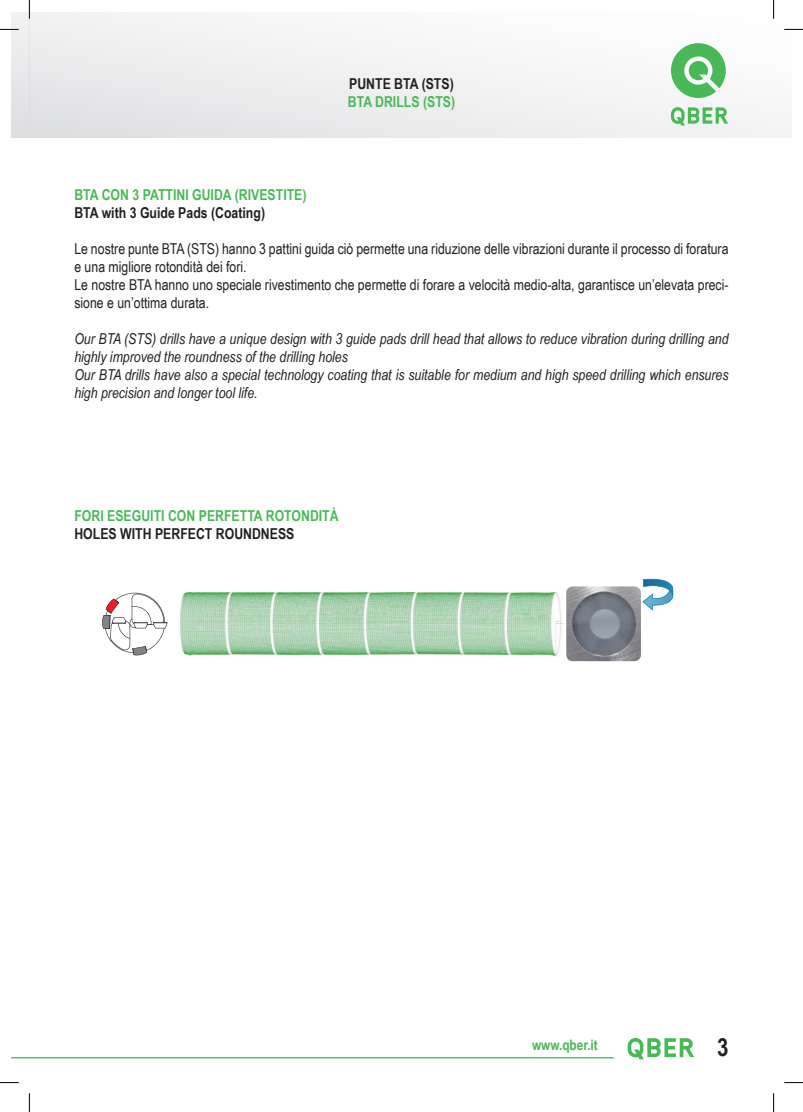
<style>
.page{position:relative;width:803px;height:1112px;background:#fff}
.page>*{position:absolute;margin:0;border:0;box-sizing:border-box;transform-origin:0 0}
.t1{font:700 25px "Arial Narrow";color:#231f20}
.t2{font:italic 15px/18px "Arial Narrow";color:#231f20}
.t3{font:15px/18px "Arial Narrow";color:#231f20}
.t4{font:700 15px "Arial Narrow";color:#49b857}
.t5{font:700 15px "Arial Narrow";color:#231f20}
.t6{font:700 14.38px "Arial Narrow";color:#49b857}
</style>
<div class="page">
<svg style="left:12px;top:1057px;width:602px;height:1px"></svg>
<svg style="left:628px;top:1038px;width:66px;height:21px"></svg>
<div style="left:29px;top:12px;width:762px;height:125px;background:linear-gradient(to right,#e8e8ea,#fbfbfb)"></div>
<div style="left:12px;top:12px;width:17px;height:125px;background:#e7e8e9"></div>
<svg style="left:671px;top:107px;width:57px;height:18px"></svg>
<svg style="left:671px;top:43px;width:55px;height:55px"></svg>
<img style="left:180px;top:592px;width:384px;height:64px">
<svg style="left:102px;top:592px;width:65px;height:63px"></svg>
<img style="left:566px;top:586px;width:75px;height:75px">
<svg style="left:642px;top:578px;width:31px;height:32px"></svg>
<svg style="left:0;top:29px;width:19px;height:1px"></svg>
<svg style="left:784px;top:29px;width:19px;height:1px"></svg>
<svg style="left:0;top:1082px;width:19px;height:1px"></svg>
<svg style="left:784px;top:1082px;width:19px;height:1px"></svg>
<svg style="left:29px;top:0;width:1px;height:19px"></svg>
<svg style="left:29px;top:1093px;width:1px;height:18px"></svg>
<svg style="left:773px;top:0;width:1px;height:19px"></svg>
<svg style="left:773px;top:1093px;width:1px;height:18px"></svg>
<p class="t5" style="left:349px;top:73px;width:106px">PUNTE BTA (STS)</p>
<p class="t4" style="left:348px;top:91px;width:109px">BTA DRILLS (STS)</p>
<p class="t4" style="left:74px;top:183px;width:234px">BTA CON 3 PATTINI GUIDA (RIVESTITE)</p>
<p class="t5" style="left:74px;top:201px;width:192px">BTA with 3 Guide Pads (Coating)</p>
<p class="t3" style="left:74px;top:239px;width:656px">Le nostre punte BTA (STS) hanno 3 pattini guida ciò permette una riduzione delle vibrazioni durante il processo di foratura e una migliore rotondità dei fori.</p>
<p class="t3" style="left:74px;top:275px;width:656px">Le nostre BTA hanno uno speciale rivestimento che permette di forare a velocità medio-alta, garantisce un’elevata preci&shy;sione e un’ottima durata.</p>
<p class="t2" style="left:74px;top:329px;width:656px">Our BTA (STS) drills have a unique design with 3 guide pads drill head that allows to reduce vibration during drilling and highly improved the roundness of the drilling holes</p>
<p class="t2" style="left:74px;top:365px;width:656px">Our BTA drills have also a special technology coating that is suitable for medium and high speed drilling which ensures high precision and longer tool life.</p>
<p class="t4" style="left:74px;top:504px;width:266px">FORI ESEGUITI CON PERFETTA ROTONDITÀ</p>
<p class="t5" style="left:74px;top:522px;width:222px">HOLES WITH PERFECT ROUNDNESS</p>
<p class="t6" style="left:532px;top:1033px;width:67px">www.qber.it</p>
<h1 class="t1" style="left:717px;top:1027px;width:13px">3</h1>
</div>
